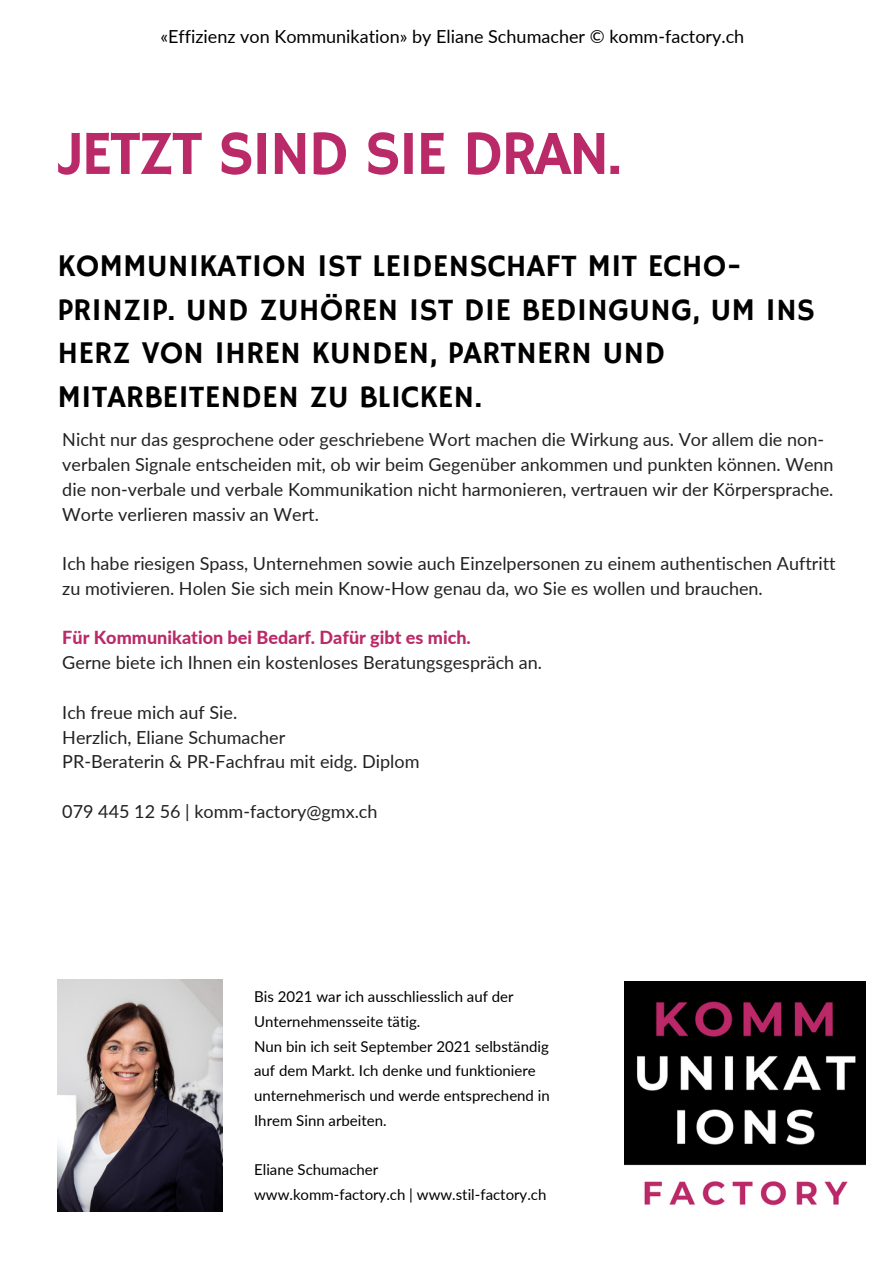
<style>
.page{position:relative;width:894px;height:1264px;background:#fff}
.page>*{position:absolute;margin:0;border:0;box-sizing:border-box;transform-origin:0 0}
.t1{font:63px "Hammersmith One";letter-spacing:-.05em;color:#bb2a68}
.t2{font:31.5px/43.8px "Hammersmith One";color:#000}
.t3{font:18px/24.8px "Lato";color:#222}
.t4{font:18px "Lato";color:#000}
.t5{font:800 18px "Lato";color:#bb2a68}
.t6{font:15px/24.8px "Lato";color:#000}
</style>
<div class="page">
<img style="left:58px;top:979px;width:164px;height:232px">
<img style="left:624px;top:981px;width:241px;height:225px">
<p class="t4" style="left:160px;top:25px;width:585px">«Effizienz von Kommunikation» by Eliane Schumacher © komm-factory.ch</p>
<p class="t1" style="left:58px;top:117px;width:566px">JETZT SIND SIE DRAN.</p>
<p class="t2" style="left:57px;top:245px;width:759px">KOMMUNIKATION IST LEIDENSCHAFT MIT ECHO-PRINZIP. UND ZUHÖREN IST DIE BEDINGUNG, UM INS HERZ VON IHREN KUNDEN, PARTNERN UND MITARBEITENDEN ZU BLICKEN.</p>
<p class="t3" style="left:62px;top:427px;width:772px">Nicht nur das gesprochene oder geschriebene Wort machen die Wirkung aus. Vor allem die non&shy;verbalen Signale entscheiden mit, ob wir beim Gegenüber ankommen und punkten können. Wenn die non-verbale und verbale Kommunikation nicht harmonieren, vertrauen wir der Körpersprache.<br>Worte verlieren massiv an Wert.</p>
<p class="t3" style="left:62px;top:551px;width:774px">Ich habe riesigen Spass, Unternehmen sowie auch Einzelpersonen zu einem authentischen Auftritt zu motivieren. Holen Sie sich mein Know-How genau da, wo Sie es wollen und brauchen.</p>
<p class="t5" style="left:62px;top:626px;width:410px">Für Kommunikation bei Bedarf. Dafür gibt es mich.</p>
<p class="t3" style="left:62px;top:650px;width:481px">Gerne biete ich Ihnen ein kostenloses Beratungsgespräch an.</p>
<p class="t3" style="left:62px;top:699px;width:176px">Ich freue mich auf Sie.</p>
<p class="t3" style="left:62px;top:724px;width:224px">Herzlich, Eliane Schumacher</p>
<p class="t3" style="left:62px;top:749px;width:358px">PR-Beraterin &amp; PR-Fachfrau mit eidg. Diplom</p>
<p class="t3" style="left:62px;top:798px;width:317px">079 445 12 56 | komm-factory@gmx.ch</p>
<p class="t6" style="left:254px;top:983px;width:261px">Bis 2021 war ich ausschliesslich auf der<br>Unternehmensseite tätig.</p>
<p class="t6" style="left:254px;top:1033px;width:297px">Nun bin ich seit September 2021 selbständig auf dem Markt. Ich denke und funktioniere unternehmerisch und werde entsprechend in Ihrem Sinn arbeiten.</p>
<p class="t6" style="left:254px;top:1157px;width:126px">Eliane Schumacher</p>
<p class="t6" style="left:254px;top:1181px;width:294px">www.komm-factory.ch | www.stil-factory.ch</p>
</div>
